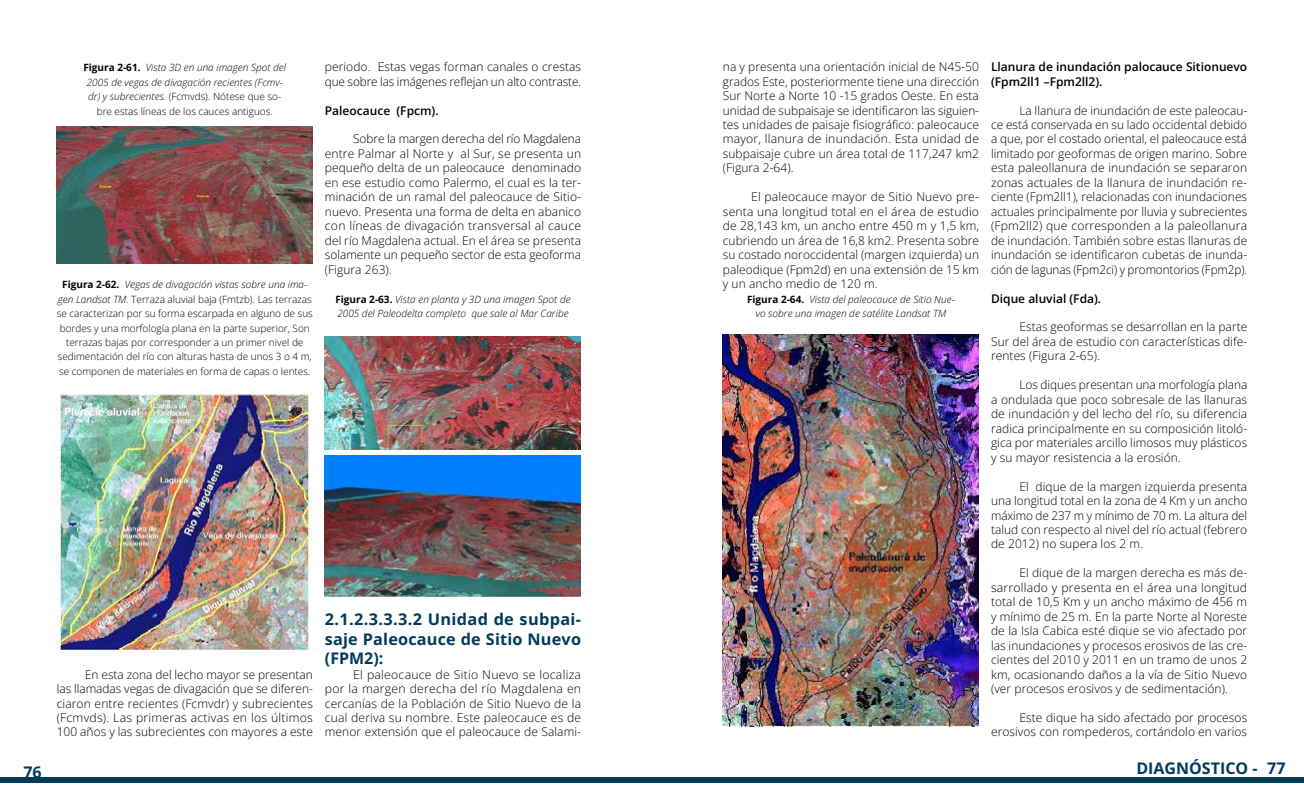
<style>
.page{position:relative;width:1304px;height:794px;background:#fff}
.page>*{position:absolute;margin:0;border:0;box-sizing:border-box;transform-origin:0 0}
.t1{font:700 16px/19.2px "Open Sans";letter-spacing:.01em;color:#003b5c;text-align:justify}
.t2{font:300 12px/14.5px "Open Sans";letter-spacing:.005em;color:#000;text-align:justify}
.t3{font:600 12px/14.5px "Open Sans";color:#000}
.t4{font:300 10px/14.5px "Open Sans";color:#000;text-align:center}
.t5{font:italic 300 10px/14.5px "Open Sans";color:#000;text-align:center}
.s1{font-weight:700;font-style:normal}
.s2{font-style:normal}
.s3{font-weight:700}
.s4{font-style:italic}
</style>
<div class="page">
<div style="left:0;top:777px;width:1304px;height:6px;background:#003b5c"></div>
<img style="left:57px;top:126px;width:256px;height:137px">
<img style="left:57px;top:391px;width:255px;height:261px">
<img style="left:325px;top:336px;width:256px;height:113px">
<img style="left:325px;top:455px;width:256px;height:141px">
<img style="left:723px;top:334px;width:256px;height:392px">
<p class="t5" style="left:83px;top:60px;width:204px"><span class="s1">Figura 2-61.</span> Vista 3D en una imagen Spot del 2005 de vegas de divagación recientes (Fcmv&shy;dr) y subrecientes. <span class="s2">(Fcmvds). Nótese que so&shy;bre estas líneas de los cauces antiguos.</span></p>
<p class="t4" style="left:57px;top:277px;width:258px"><span class="s3">Figura 2-62.</span> <span class="s4">Vegas de divagación vistas sobre una ima&shy;gen Landsat TM.</span> Terraza aluvial baja (Fmtzb). Las terrazas se caracterizan por su forma escarpada en alguno de sus bordes y una morfología plana en la parte superior, Son terrazas bajas por corresponder a un primer nivel de sedimentación del río con alturas hasta de unos 3 o 4 m, se componen de materiales en forma de capas o lentes.</p>
<p class="t2" style="left:325px;top:59px;width:258px">periodo. Estas vegas forman canales o crestas que sobre las imágenes reflejan un alto contraste.</p>
<p class="t3" style="left:325px;top:103px;width:115px">Paleocauce (Fpcm).</p>
<p class="t2" style="left:325px;top:132px;width:258px;text-indent:28px">Sobre la margen derecha del río Magdalena entre Palmar al Norte y al Sur, se presenta un pequeño delta de un paleocauce denominado en ese estudio como Palermo, el cual es la ter&shy;minación de un ramal del paleocauce de Sitio&shy;nuevo. Presenta una forma de delta en abanico con líneas de divagación transversal al cauce del río Magdalena actual. En el área se presenta solamente un pequeño sector de esta geoforma (Figura 263).</p>
<p class="t5" style="left:335px;top:291px;width:237px;text-align:left"><span class="s1">Figura 2-63.</span> Vista en planta y 3D una imagen Spot de<br>2005 del Paleodelta completo que sale al Mar Caribe</p>
<p class="t2" style="left:57px;top:666px;width:258px;text-indent:28px">En esta zona del lecho mayor se presentan las llamadas vegas de divagación que se diferen&shy;ciaron entre recientes (Fcmvdr) y subrecientes (Fcmvds). Las primeras activas en los últimos 100 años y las subrecientes con mayores a este</p>
<h1 class="t1" style="left:325px;top:609px;width:258px">2.1.2.3.3.3.2 Unidad de subpai&shy;saje Paleocauce de Sitio Nuevo (FPM2):</h1>
<p class="t2" style="left:325px;top:666px;width:258px;text-indent:28px">El paleocauce de Sitio Nuevo se localiza por la margen derecha del río Magdalena en cercanías de la Población de Sitio Nuevo de la cual deriva su nombre. Este paleocauce es de menor extensión que el paleocauce de Salami-</p>
<p class="t2" style="left:723px;top:59px;width:258px">na y presenta una orientación inicial de N45-50 grados Este, posteriormente tiene una dirección Sur Norte a Norte 10 -15 grados Oeste. En esta unidad de subpaisaje se identificaron las siguien&shy;tes unidades de paisaje fisiográfico: paleocauce mayor, llanura de inundación. Esta unidad de subpaisaje cubre un área total de 117,247 km2 (Figura 2-64).</p>
<p class="t2" style="left:723px;top:189px;width:258px;text-indent:28px">El paleocauce mayor de Sitio Nuevo pre&shy;senta una longitud total en el área de estudio de 28,143 km, un ancho entre 450 m y 1,5 km, cubriendo un área de 16,8 km2. Presenta sobre su costado noroccidental (margen izquierda) un paleodique (Fpm2d) en una extensión de 15 km y un ancho medio de 120 m.</p>
<p class="t5" style="left:747px;top:291px;width:209px"><span class="s1">Figura 2-64.</span> Vista del paleocauce de Sitio Nue&shy;vo sobre una imagen de satélite Landsat TM</p>
<p class="t3" style="left:991px;top:59px;width:258px">Llanura de inundación palocauce Sitionuevo (Fpm2ll1 –Fpm2ll2).</p>
<p class="t2" style="left:991px;top:103px;width:258px;text-indent:28px">La llanura de inundación de este paleocau&shy;ce está conservada en su lado occidental debido a que, por el costado oriental, el paleocauce está limitado por geoformas de origen marino. Sobre esta paleollanura de inundación se separaron zonas actuales de la llanura de inundación re&shy;ciente (Fpm2ll1), relacionadas con inundaciones actuales principalmente por lluvia y subrecientes (Fpm2ll2) que corresponden a la paleollanura de inundación. También sobre estas llanuras de inundación se identificaron cubetas de inunda&shy;ción de lagunas (Fpm2ci) y promontorios (Fpm2p).</p>
<p class="t3" style="left:991px;top:291px;width:112px">Dique aluvial (Fda).</p>
<p class="t2" style="left:991px;top:319px;width:258px;text-indent:28px">Estas geoformas se desarrollan en la parte Sur del área de estudio con características dife&shy;rentes (Figura 2-65).</p>
<p class="t2" style="left:991px;top:377px;width:258px;text-indent:28px">Los diques presentan una morfología plana a ondulada que poco sobresale de las llanuras de inundación y del lecho del río, su diferencia radica principalmente en su composición litoló&shy;gica por materiales arcillo limosos muy plásticos y su mayor resistencia a la erosión.</p>
<p class="t2" style="left:991px;top:478px;width:258px;text-indent:28px">El dique de la margen izquierda presenta una longitud total en la zona de 4 Km y un ancho máximo de 237 m y mínimo de 70 m. La altura del talud con respecto al nivel del río actual (febrero de 2012) no supera los 2 m.</p>
<p class="t2" style="left:991px;top:565px;width:258px;text-indent:28px">El dique de la margen derecha es más de&shy;sarrollado y presenta en el área una longitud total de 10,5 Km y un ancho máximo de 456 m y mínimo de 25 m. En la parte Norte al Noreste de la Isla Cabica esté dique se vio afectado por las inundaciones y procesos erosivos de las cre&shy;cientes del 2010 y 2011 en un tramo de unos 2 km, ocasionando daños a la vía de Sitio Nuevo (ver procesos erosivos y de sedimentación).</p>
<p class="t2" style="left:991px;top:710px;width:258px;text-align:right">Este dique ha sido afectado por procesos erosivos con rompederos, cortándolo en varios</p>
<h1 class="t1" style="left:23px;top:762px;width:20px">76</h1>
<h1 class="t1" style="left:1136px;top:758px;width:151px">DIAGNÓSTICO - 77</h1>
</div>
